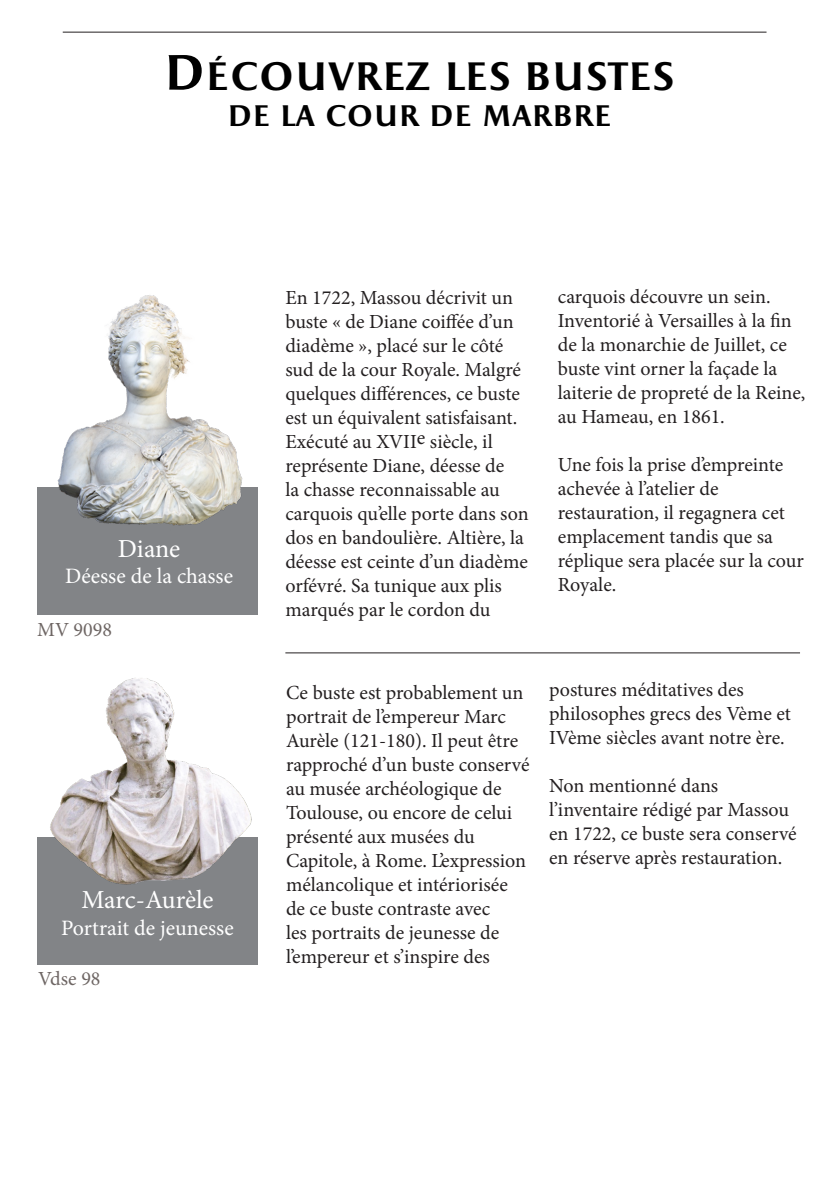
<style>
.page{position:relative;width:840px;height:1191px;background:#fff}
.page>*{position:absolute;margin:0;border:0;box-sizing:border-box;transform-origin:0 0}
.t1{font:700 40px "Apollon";color:#000}
.t2{font:700 30px "Apollon";color:#000}
.t3{font:26px "Minion Pro";color:#fff}
.t4{font:22px "Minion Pro";color:#fff}
.t5{font:20px/24px "Minion Pro";color:#231f20}
.t6{font:20px "Minion Pro";color:#6e6664}
.s1{font-size:50px}
</style>
<div class="page">
<hr style="left:63px;top:32px;width:703px;height:1px;background:#231f20">
<div style="left:37px;top:488px;width:221px;height:127px;background:#828487"></div>
<img style="left:55px;top:295px;width:194px;height:231px">
<hr style="left:285px;top:652px;width:514px;height:1px;background:#231f20">
<div style="left:37px;top:837px;width:221px;height:127px;background:#828487"></div>
<img style="left:50px;top:678px;width:202px;height:207px">
<p class="t1" style="left:164px;top:53px;width:512px"><span class="s1">D</span>ÉCOUVREZ LES BUSTES</p>
<p class="t2" style="left:227px;top:99px;width:386px">DE LA COUR DE MARBRE</p>
<p class="t3" style="left:118px;top:531px;width:64px">Diane</p>
<p class="t4" style="left:65px;top:561px;width:169px">Déesse de la chasse</p>
<p class="t6" style="left:37px;top:616px;width:76px">MV 9098</p>
<p class="t3" style="left:81px;top:882px;width:134px">Marc-Aurèle</p>
<p class="t4" style="left:61px;top:913px;width:174px">Portrait de jeunesse</p>
<p class="t6" style="left:38px;top:965px;width:64px">Vdse 98</p>
<p class="t5" style="left:285px;top:285px;width:237px">En 1722, Massou décrivit un buste « de Diane coiffée d’un diadème », placé sur le côté sud de la cour Royale. Malgré quelques différences, ce buste est un équivalent satisfaisant.</p>
<p class="t5" style="left:285px;top:429px;width:245px">Exécuté au XVIIe siècle, il représente Diane, déesse de<br>la chasse reconnaissable au carquois qu’elle porte dans son dos en bandoulière. Altière, la déesse est ceinte d’un diadème orfévré. Sa tunique aux plis marqués par le cordon du</p>
<p class="t5" style="left:557px;top:284px;width:249px">carquois découvre un sein.<br>Inventorié à Versailles à la fin de la monarchie de Juillet, ce buste vint orner la façade la laiterie de propreté de la Reine, au Hameau, en 1861.</p>
<p class="t5" style="left:557px;top:452px;width:247px">Une fois la prise d’empreinte achevée à l’atelier de restauration, il regagnera cet emplacement tandis que sa réplique sera placée sur la cour<br>Royale.</p>
<p class="t5" style="left:286px;top:681px;width:245px">Ce buste est probablement un portrait de l’empereur Marc<br>Aurèle (121-180). Il peut être rapproché d’un buste conservé au musée archéologique de<br>Toulouse, ou encore de celui présenté aux musées du<br>Capitole, à Rome. L’expression mélancolique et intériorisée de ce buste contraste avec<br>les portraits de jeunesse de l’empereur et s’inspire des</p>
<p class="t5" style="left:549px;top:678px;width:243px">postures méditatives des philosophes grecs des Vème et<br>IVème siècles avant notre ère.</p>
<p class="t5" style="left:549px;top:774px;width:249px">Non mentionné dans l’inventaire rédigé par Massou en 1722, ce buste sera conservé en réserve après restauration.</p>
</div>
